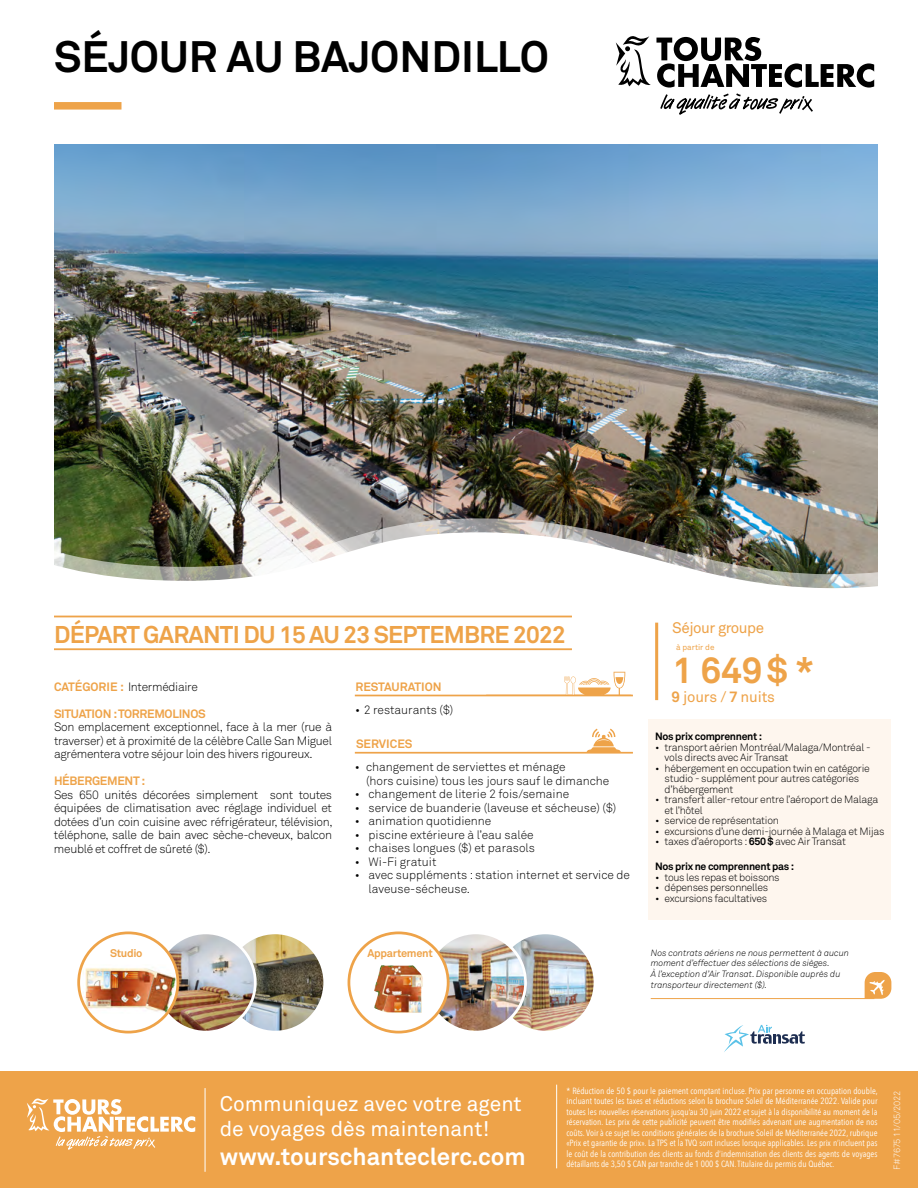
<style>
.page{position:relative;width:918px;height:1188px;background:#fff}
.page>*{position:absolute;margin:0;border:0;box-sizing:border-box;transform-origin:0 0}
.t1{font:700 43.5px "Akkurat Office";color:#000}
.t2{font:700 36.45px "Akkurat Office";color:#eea349}
.t3{font:700 24px "Akkurat Office";letter-spacing:-.03em;color:#eea349}
.t4{font:700 24px "Akkurat Office";color:#fff}
.t5{font:21px/25.2px "Akkurat Office";color:#fff}
.t6{font:15.15px "Akkurat Office";letter-spacing:-.03em;color:#eea349}
.t7{font:15px "Akkurat Office";letter-spacing:-.01em;color:#eea349}
.t8{font:12px/13.5px "Akkurat Light Office";color:#000;text-align:justify}
.t9{font:700 12px "Akkurat Office";letter-spacing:-.025em;color:#eea349}
.t10{font:12px "Akkurat Light Office";letter-spacing:-.025em;color:#000}
.t11{font:700 12px "Akkurat Office";color:#eea349}
.t12{font:700 11.1px "Akkurat Office";letter-spacing:-.025em;color:#eea349}
.t13{font:10.5px/10.5px "Akkurat Light Office";letter-spacing:-.025em;color:#000}
.t14{font:700 10.5px "Akkurat Office";letter-spacing:-.03em;color:#000}
.t15{font:9px/10.5px "Avenir Next Condensed";color:#fff;text-align:justify}
.t16{font:italic 9px/10.8px "Akkurat Light Office";color:#000}
.t17{font:9px "Akkurat Light Office";letter-spacing:-.025em;color:#fff}
.t18{font:8.1px "Akkurat Office";color:#eea349}
.s1{font-family:"Akkurat Office";font-weight:700;color:#eea349}
.s2{font-weight:700}
.s3{font-family:"Akkurat Office";font-weight:700}
</style>
<div class="page">
<img style="left:54px;top:145px;width:824px;height:372px">
<img style="left:54px;top:517px;width:824px;height:14px">
<svg style="left:54px;top:531px;width:824px;height:223px"></svg>
<div style="left:0;top:1071px;width:918px;height:117px;background:#eea349"></div>
<svg style="left:616px;top:36px;width:258px;height:79px"></svg>
<div style="left:54px;top:102px;width:68px;height:8px;background:#eea349"></div>
<hr style="left:556px;top:1085px;width:1px;height:83px;background:#fff">
<hr style="left:655px;top:623px;width:3px;height:77px;background:#eea349">
<hr style="left:205px;top:1088px;width:1px;height:84px;background:#fff">
<svg style="left:27px;top:1099px;width:168px;height:51px"></svg>
<svg style="left:486px;top:672px;width:145px;height:23px"></svg>
<hr style="left:355px;top:695px;width:278px;height:1px;background:#eea349">
<svg style="left:585px;top:729px;width:37px;height:23px"></svg>
<hr style="left:355px;top:752px;width:278px;height:2px;background:#eea349">
<div style="left:648px;top:719px;width:243px;height:201px;background:#fef6ee"></div>
<img style="left:226px;top:933px;width:99px;height:99px;border-radius:50px">
<div style="left:224px;top:931px;width:102px;height:102px;border:3px solid #fff;border-radius:50%"></div>
<img style="left:156px;top:933px;width:99px;height:99px;border-radius:50px">
<div style="left:155px;top:931px;width:102px;height:102px;border:3px solid #fff;border-radius:50%"></div>
<div style="left:79px;top:933px;width:99px;height:99px;background:#fff;border-radius:50%"></div>
<img style="left:80px;top:965px;width:98px;height:48px">
<div style="left:77px;top:931px;width:102px;height:102px;border:3px solid #eea349;border-radius:50%"></div>
<img style="left:512px;top:935px;width:80px;height:94px">
<div style="left:494px;top:931px;width:102px;height:102px;border:3px solid #fff;border-radius:50%"></div>
<img style="left:426px;top:933px;width:100px;height:99px;border-radius:50px">
<div style="left:425px;top:931px;width:102px;height:102px;border:3px solid #fff;border-radius:50%"></div>
<div style="left:349px;top:933px;width:99px;height:99px;background:#fff;border-radius:50%"></div>
<img style="left:374px;top:965px;width:49px;height:48px">
<div style="left:348px;top:931px;width:102px;height:102px;border:3px solid #eea349;border-radius:50%"></div>
<svg style="left:865px;top:972px;width:26px;height:27px"></svg>
<hr style="left:651px;top:998px;width:223px;height:1px;background:#eea349">
<hr style="left:54px;top:648px;width:518px;height:2px;background:#eea349">
<hr style="left:54px;top:616px;width:518px;height:1px;background:#eea349">
<svg style="left:724px;top:1025px;width:81px;height:27px"></svg>
<h1 class="t1" style="left:54px;top:29px;width:497px">SÉJOUR AU BAJONDILLO</h1>
<h3 class="t3" style="left:54px;top:619px;width:513px">DÉPART GARANTI DU 15 AU 23 SEPTEMBRE 2022</h3>
<p class="t10" style="left:54px;top:679px;width:145px"><span class="s1">CATÉGORIE :</span> Intermédiaire</p>
<p class="t9" style="left:54px;top:706px;width:153px">SITUATION : TORREMOLINOS</p>
<p class="t8" style="left:54px;top:720px;width:280px">Son emplacement exceptionnel, face à la mer (rue à traverser) et à proximité de la célèbre Calle San Miguel agrémentera votre séjour loin des hivers rigoureux.</p>
<p class="t9" style="left:54px;top:773px;width:93px">HÉBERGEMENT :</p>
<p class="t8" style="left:54px;top:788px;width:280px">Ses 650 unités décorées simplement sont toutes équipées de climatisation avec réglage individuel et dotées d’un coin cuisine avec réfrigérateur, télévision, téléphone, salle de bain avec sèche-cheveux, balcon meublé et coffret de sûreté ($).</p>
<p class="t11" style="left:355px;top:679px;width:88px">RESTAURATION</p>
<p class="t8" style="left:355px;top:703px;width:100px">• 2 restaurants ($)</p>
<p class="t11" style="left:356px;top:736px;width:58px">SERVICES</p>
<p class="t8" style="left:366px;top:760px;width:245px;text-indent:-11px">• changement de serviettes et ménage<br>(hors cuisine) tous les jours sauf le dimanche</p>
<p class="t8" style="left:355px;top:787px;width:216px">• changement de literie 2 fois/semaine</p>
<p class="t8" style="left:355px;top:801px;width:263px">• service de buanderie (laveuse et sécheuse) ($)</p>
<p class="t8" style="left:355px;top:814px;width:138px">• animation quotidienne</p>
<p class="t8" style="left:355px;top:828px;width:180px">• piscine extérieure à l’eau salée</p>
<p class="t8" style="left:355px;top:841px;width:182px">• chaises longues ($) et parasols</p>
<p class="t8" style="left:355px;top:855px;width:83px">• Wi-Fi gratuit</p>
<p class="t8" style="left:369px;top:868px;width:263px;text-indent:-14px">• avec suppléments : station internet et service de laveuse-sécheuse.</p>
<p class="t6" style="left:672px;top:619px;width:93px">Séjour groupe</p>
<p class="t18" style="left:676px;top:643px;width:40px">à partir de</p>
<h2 class="t2" style="left:672px;top:648px;width:144px">1 649 $ *</h2>
<p class="t7" style="left:672px;top:688px;width:105px"><span class="s2">9</span> jours / <span class="s2">7</span> nuits</p>
<p class="t14" style="left:655px;top:730px;width:109px">Nos prix comprennent :</p>
<p class="t13" style="left:665px;top:742px;width:207px;text-indent:-9px">• transport aérien Montréal/Malaga/Montréal - vols directs avec Air Transat</p>
<p class="t13" style="left:665px;top:763px;width:207px;text-indent:-9px">• hébergement en occupation twin en catégorie studio - supplément pour autres catégories d’hébergement</p>
<p class="t13" style="left:665px;top:795px;width:215px;text-indent:-9px">• transfert aller-retour entre l’aéroport de Malaga et l’hôtel</p>
<p class="t13" style="left:655px;top:816px;width:125px">• service de représentation</p>
<p class="t13" style="left:655px;top:826px;width:231px">• excursions d’une demi-journée à Malaga et Mijas</p>
<p class="t13" style="left:655px;top:837px;width:192px">• taxes d’aéroports : <span class="s3">650 $</span> avec Air Transat</p>
<p class="t14" style="left:655px;top:860px;width:141px">Nos prix ne comprennent pas :</p>
<p class="t13" style="left:655px;top:872px;width:126px">• tous les repas et boissons</p>
<p class="t13" style="left:655px;top:883px;width:115px">• dépenses personnelles</p>
<p class="t13" style="left:655px;top:893px;width:114px">• excursions facultatives</p>
<p class="t12" style="left:110px;top:947px;width:34px">Studio</p>
<p class="t12" style="left:367px;top:947px;width:67px">Appartement</p>
<p class="t16" style="left:651px;top:947px;width:200px">Nos contrats aériens ne nous permettent à aucun moment d’effectuer des sélections de sièges.<br>À l’exception d’Air Transat. Disponible auprès du transporteur directement ($).</p>
<h3 class="t5" style="left:220px;top:1092px;width:303px">Communiquez avec votre agent de voyages dès maintenant!</h3>
<h3 class="t4" style="left:220px;top:1142px;width:308px">www.tourschanteclerc.com</h3>
<p class="t15" style="left:566px;top:1085px;width:313px">* Réduction de 50 $ pour le paiement comptant incluse. Prix par personne en occupation double, incluant toutes les taxes et réductions selon la brochure Soleil de Méditerranée 2022. Valide pour toutes les nouvelles réservations jusqu’au 30 juin 2022 et sujet à la disponibilité au moment de la réservation. Les prix de cette publicité peuvent être modifiés advenant une augmentation de nos coûts. Voir à ce sujet les conditions générales de la brochure Soleil de Méditerranée 2022, rubrique «Prix et garantie de prix». La TPS et la TVQ sont incluses lorsque applicables. Les prix n’incluent pas le coût de la contribution des clients au fonds d’indemnisation des clients des agents de voyages détaillants de 3,50 $ CAN par tranche de 1 000 $ CAN. Titulaire du permis du Québec.</p>
<p class="t17" style="left:892px;top:1170px;width:81px;rotate:-90deg">F#7675 11/05/2022</p>
</div>
